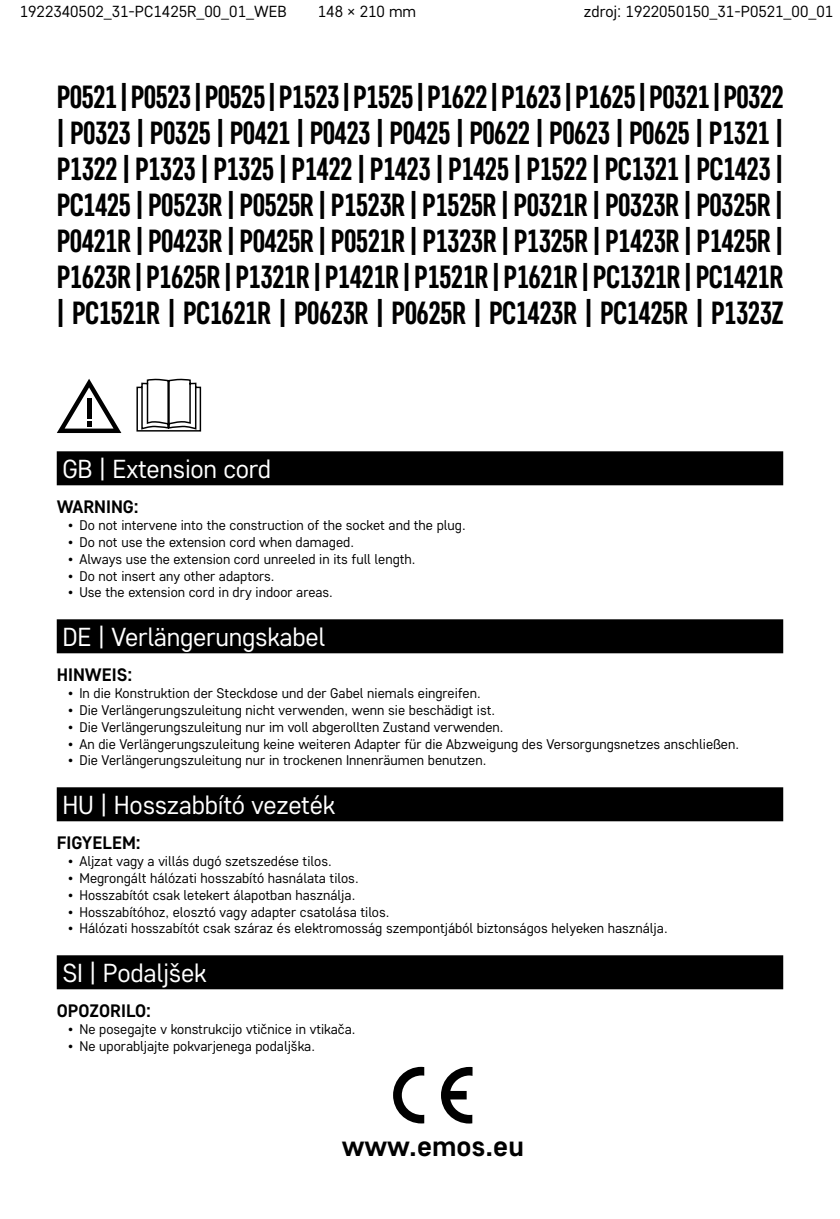
<style>
.page{position:relative;width:840px;height:1219px;background:#fff}
.page>*{position:absolute;margin:0;border:0;box-sizing:border-box;transform-origin:0 0}
.t1{font:700 32px/36px "Core Sans D57 Cn";letter-spacing:-.02em;color:#000;text-align:justify}
.t2{font:700 28.8px "Core Sans D55";color:#000}
.t3{font:26px "Core Sans D35";letter-spacing:-.01em;color:#fff}
.t4{font:700 18px "Core Sans D55";color:#000}
.t5{font:16px "Core Sans D35";color:#000}
.t6{font:14px "Core Sans D35";color:#000}
</style>
<div class="page">
<div style="left:57px;top:451px;width:725px;height:34px;background:#000"></div>
<div style="left:57px;top:619px;width:725px;height:34px;background:#000"></div>
<div style="left:57px;top:787px;width:725px;height:34px;background:#000"></div>
<div style="left:57px;top:955px;width:725px;height:34px;background:#000"></div>
<svg style="left:57px;top:379px;width:64px;height:54px"></svg>
<svg style="left:136px;top:379px;width:65px;height:53px"></svg>
<svg style="left:393px;top:1067px;width:79px;height:56px"></svg>
<p class="t5" style="left:20px;top:1px;width:268px">1922340502_31-PC1425R_00_01_WEB</p>
<p class="t5" style="left:318px;top:1px;width:100px">148 × 210 mm</p>
<p class="t5" style="left:583px;top:1px;width:251px">zdroj: 1922050150_31-P0521_00_01</p>
<p class="t1" style="left:57px;top:79px;width:728px">P0521 | P0523 | P0525 | P1523 | P1525 | P1622 | P1623 | P1625 | P0321 | P0322 | P0323 | P0325 | P0421 | P0423 | P0425 | P0622 | P0623 | P0625 | P1321 | P1322 | P1323 | P1325 | P1422 | P1423 | P1425 | P1522 | PC1321 | PC1423 | PC1425 | P0523R | P0525R | P1523R | P1525R | P0321R | P0323R | P0325R | P0421R | P0423R | P0425R | P0521R | P1323R | P1325R | P1423R | P1425R | P1623R | P1625R | P1321R | P1421R | P1521R | P1621R | PC1321R | PC1421R | PC1521R | PC1621R | P0623R | P0625R | PC1423R | PC1425R | P1323Z</p>
<h3 class="t3" style="left:62px;top:452px;width:210px">GB | Extension cord</h3>
<p class="t4" style="left:57px;top:495px;width:83px">WARNING:</p>
<p class="t6" style="left:68px;top:516px;width:399px">• Do not intervene into the construction of the socket and the plug.</p>
<p class="t6" style="left:68px;top:533px;width:287px">• Do not use the extension cord when damaged.</p>
<p class="t6" style="left:68px;top:550px;width:349px">• Always use the extension cord unreeled in its full length.</p>
<p class="t6" style="left:68px;top:567px;width:208px">• Do not insert any other adaptors.</p>
<p class="t6" style="left:68px;top:583px;width:266px">• Use the extension cord in dry indoor areas.</p>
<h3 class="t3" style="left:62px;top:620px;width:264px">DE | Verlängerungskabel</h3>
<p class="t4" style="left:57px;top:663px;width:77px">HINWEIS:</p>
<p class="t6" style="left:68px;top:684px;width:414px">• In die Konstruktion der Steckdose und der Gabel niemals eingreifen.</p>
<p class="t6" style="left:68px;top:701px;width:428px">• Die Verlängerungszuleitung nicht verwenden, wenn sie beschädigt ist.</p>
<p class="t6" style="left:68px;top:718px;width:437px">• Die Verlängerungszuleitung nur im voll abgerollten Zustand verwenden.</p>
<p class="t6" style="left:68px;top:735px;width:672px">• An die Verlängerungszuleitung keine weiteren Adapter für die Abzweigung des Versorgungsnetzes anschließen.</p>
<p class="t6" style="left:68px;top:751px;width:419px">• Die Verlängerungszuleitung nur in trockenen Innenräumen benutzen.</p>
<h3 class="t3" style="left:62px;top:788px;width:274px">HU | Hosszabbító vezeték</h3>
<p class="t4" style="left:57px;top:831px;width:85px">FIGYELEM:</p>
<p class="t6" style="left:68px;top:852px;width:265px">• Aljzat vagy a villás dugó szetszedése tilos.</p>
<p class="t6" style="left:68px;top:869px;width:292px">• Megrongált hálózati hosszabító hasnálata tilos.</p>
<p class="t6" style="left:68px;top:886px;width:288px">• Hosszabítót csak letekert álapotban használja.</p>
<p class="t6" style="left:68px;top:903px;width:323px">• Hosszabítóhoz, elosztó vagy adapter csatolása tilos.</p>
<p class="t6" style="left:68px;top:919px;width:600px">• Hálózati hosszabítót csak száraz és elektromosság szempontjából biztonságos helyeken használja.</p>
<h3 class="t3" style="left:62px;top:956px;width:145px">SI | Podaljšek</h3>
<p class="t4" style="left:57px;top:999px;width:96px">OPOZORILO:</p>
<p class="t6" style="left:68px;top:1020px;width:289px">• Ne posegajte v konstrukcijo vtičnice in vtikača.</p>
<p class="t6" style="left:68px;top:1037px;width:248px">• Ne uporabljajte pokvarjenega podaljška.</p>
<h2 class="t2" style="left:341px;top:1127px;width:184px">www.emos.eu</h2>
</div>
